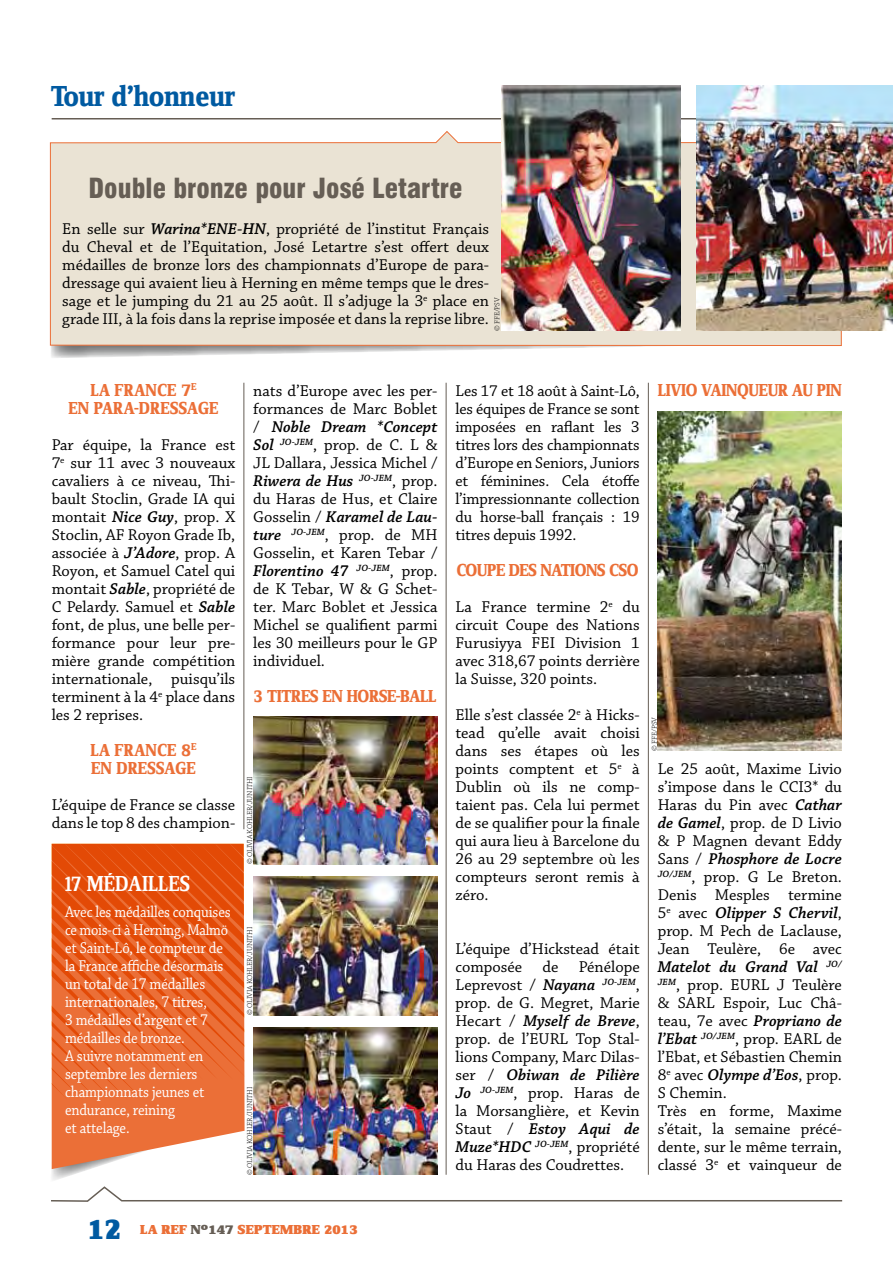
<style>
.page{position:relative;width:893px;height:1263px;background:#fff}
.page>*{position:absolute;margin:0;border:0;box-sizing:border-box;transform-origin:0 0}
.t1{font:30px "Zine Serif Dis Bold Roman Tf";color:#005aa1}
.t2{font:30px "Zine Serif Dis Black Roman Tf";color:#005aa1}
.t3{font:900 condensed 27px "Swiss 721 BT";color:#665e55}
.t4{font:500 22.5px "Zine Serif Dis";color:#fff}
.t5{font:18px "Zine Serif Dis Bold Roman Tf";letter-spacing:-.02em;color:#eb6f37}
.t6{font:18px/18px "Zine Serif Dis Bold Roman Tf";color:#eb6f37;text-align:center}
.t7{font:16.5px/18px "Chaparral Pro";color:#000;text-align:justify}
.t8{font:16.5px/18px "Chaparral Pro";letter-spacing:-.01em;color:#fff;scale:.89 1}
.t9{font:13.5px "Zine Serif Dis Black Roman Tf";letter-spacing:.01em;color:#eb6f37;scale:1.1 1}
.t10{font:300 7.5px "Chaparral Pro";letter-spacing:-.015em;color:#000}
.s1{font-weight:600;font-style:italic}
.s2{color:#665e55}
</style>
<div class="page">
<hr style="left:52px;top:118px;width:790px;height:1px;background:#665e55">
<svg style="left:51px;top:1118px;width:792px;height:84px"></svg>
<svg style="left:52px;top:1101px;width:193px;height:68px;fill:#eb6f37"></svg>
<svg style="left:52px;top:844px;width:193px;height:257px;background:#e75e21"></svg>
<hr style="left:648px;top:383px;width:1px;height:792px;background:#665e55">
<hr style="left:446px;top:383px;width:1px;height:792px;background:#665e55">
<hr style="left:243px;top:383px;width:1px;height:446px;background:#665e55">
<svg style="left:51px;top:346px;width:594px;height:12px"></svg>
<svg style="left:50px;top:130px;width:792px;height:216px;background:#eae2d3"></svg>
<img style="left:697px;top:85px;width:196px;height:246px">
<img style="left:502px;top:85px;width:178px;height:246px">
<img style="left:253px;top:717px;width:184px;height:147px">
<img style="left:253px;top:876px;width:184px;height:140px">
<img style="left:253px;top:1027px;width:184px;height:148px">
<img style="left:658px;top:411px;width:184px;height:340px">
<h1 class="t1" style="left:51px;top:81px;width:186px">TOUR D’HONNEUR</h1>
<h2 class="t3" style="left:89px;top:172px;width:376px">Double bronze pour José Letartre</h2>
<p class="t7" style="left:62px;top:220px;width:428px">En selle sur <span class="s1">Warina*ENE-HN</span>, propriété de l’institut Français du Cheval et de l’Equitation, José Letartre s’est offert deux médailles de bronze lors des championnats d’Europe de para&shy;dressage qui avaient lieu à Herning en même temps que le dres&shy;sage et le jumping du 21 au 25 août. Il s’adjuge la 3<sup>e</sup> place en grade III, à la fois dans la reprise imposée et dans la reprise libre.</p>
<p class="t10" style="left:493px;top:331px;width:35px;rotate:-90deg">© FFE/PSV</p>
<p class="t6" style="left:68px;top:382px;width:152px">LA FRANCE 7<sup>E<br></sup>EN PARA-DRESSAGE</p>
<p class="t7" style="left:52px;top:436px;width:185px">Par équipe, la France est 7<sup>e</sup> sur 11 avec 3 nouveaux cavaliers à ce niveau, Thi&shy;bault Stoclin, Grade IA qui montait <span class="s1">Nice Guy</span>, prop. X Stoclin, AF Royon Grade Ib, associée à <span class="s1">J’Adore</span>, prop. A Royon, et Samuel Catel qui montait <span class="s1">Sable</span>, propriété de C Pelardy. Samuel et <span class="s1">Sable </span>font, de plus, une belle per&shy;formance pour leur pre&shy;mière grande compétition internationale, puisqu’ils terminent à la 4<sup>e</sup> place dans les 2 reprises.</p>
<p class="t6" style="left:90px;top:742px;width:108px;text-align:left">LA FRANCE 8<sup>E<br></sup>EN DRESSAGE</p>
<p class="t7" style="left:52px;top:796px;width:185px">L’équipe de France se classe dans le top 8 des champion-</p>
<h3 class="t4" style="left:65px;top:872px;width:95px">17 MÉDAILLES</h3>
<p class="t8" style="left:65px;top:903px;width:188px">Avec les médailles conquises ce mois-ci à Herning, Malmö et Saint-Lô, le compteur de la France affiche désormais un total de 17 médailles internationales, 7 titres,<br>3 médailles d’argent et 7 médailles de bronze.<br>A suivre notamment en septembre les derniers championnats jeunes et endurance, reining<br>et attelage.</p>
<p class="t7" style="left:253px;top:382px;width:186px">nats d’Europe avec les per&shy;formances de Marc Boblet / <span class="s1">Noble Dream *Concept Sol</span> <sup>JO-JEM</sup>, prop. de C. L &amp; JL Dallara, Jessica Michel / <span class="s1">Riwera de Hus</span> <sup>JO-JEM</sup>, prop. du Haras de Hus, et Claire Gosselin / <span class="s1">Karamel de Lau&shy;ture</span> <sup>JO-JEM</sup>, prop. de MH Gosselin, et Karen Tebar / <span class="s1">Florentino 47</span> <sup>JO-JEM</sup>, prop. de K Tebar, W &amp; G Schet&shy;ter. Marc Boblet et Jessica Michel se qualifient parmi les 30 meilleurs pour le GP individuel.</p>
<p class="t5" style="left:253px;top:687px;width:185px">3 TITRES EN HORSE-BALL</p>
<p class="t10" style="left:246px;top:864px;width:89px;rotate:-90deg">© OLIVIA KOHLER/JUNITHI</p>
<p class="t10" style="left:246px;top:1015px;width:89px;rotate:-90deg">© OLIVIA KOHLER/JUNITHI</p>
<p class="t10" style="left:246px;top:1175px;width:89px;rotate:-90deg">© OLIVIA KOHLER/JUNITHI</p>
<p class="t7" style="left:455px;top:382px;width:186px">Les 17 et 18 août à Saint-Lô, les équipes de France se sont imposées en raflant les 3 titres lors des championnats d’Europe en Seniors, Juniors et féminines. Cela étoffe l’impressionnante collection du horse-ball français : 19 titres depuis 1992.</p>
<p class="t5" style="left:457px;top:561px;width:173px">COUPE DES NATIONS CSO</p>
<p class="t7" style="left:455px;top:598px;width:186px">La France termine 2<sup>e</sup> du circuit Coupe des Nations Furusiyya FEI Division 1 avec 318,67 points derrière la Suisse, 320 points.</p>
<p class="t7" style="left:455px;top:706px;width:186px">Elle s’est classée 2<sup>e</sup> à Hicks&shy;tead qu’elle avait choisi dans ses étapes où les points comptent et 5<sup>e</sup> à Dublin où ils ne comp&shy;taient pas. Cela lui permet de se qualifier pour la finale qui aura lieu à Barcelone du 26 au 29 septembre où les compteurs seront remis à zéro.</p>
<p class="t7" style="left:455px;top:940px;width:186px">L’équipe d’Hickstead était composée de Pénélope Leprevost / <span class="s1">Nayana</span> <sup>JO-JEM</sup>, prop. de G. Megret, Marie Hecart / <span class="s1">Myself de Breve</span>, prop. de l’EURL Top Stal&shy;lions Company, Marc Dilas&shy;ser / <span class="s1">Obiwan de Pilière Jo</span> <sup>JO-JEM</sup>, prop. Haras de la Morsanglière, et Kevin Staut / <span class="s1">Estoy Aqui de Muze*HDC</span> <sup>JO-JEM</sup>, propriété du Haras des Coudrettes.</p>
<p class="t5" style="left:658px;top:381px;width:185px">LIVIO VAINQUEUR AU PIN</p>
<p class="t10" style="left:650px;top:751px;width:35px;rotate:-90deg">© FFE/PSV</p>
<p class="t7" style="left:658px;top:760px;width:186px;text-align:left">Le 25 août, Maxime Livio s’impose dans le CCI3* du<br>Haras du Pin avec <span class="s1">Cathar de Gamel</span>, prop. de D Livio &amp; P Magnen devant Eddy<br>Sans / <span class="s1">Phosphore de Locre<br></span><sup>JO/JEM</sup>, prop. G Le Breton.<br>Denis Mesples termine<br>5<sup>e</sup> avec <span class="s1">Olipper S Chervil</span>, prop. M Pech de Laclause,<br>Jean Teulère, 6e avec<br><span class="s1">Matelot du Grand Val</span> <sup>JO/<br>JEM</sup>, prop. EURL J Teulère &amp; SARL Espoir, Luc Châ&shy;teau, 7e avec <span class="s1">Propriano de l’Ebat</span> <sup>JO/JEM</sup>, prop. EARL de l’Ebat, et Sébastien Chemin<br>8<sup>e</sup> avec <span class="s1">Olympe d’Eos</span>, prop.<br>S Chemin.<br>Très en forme, Maxime s’était, la semaine précé&shy;dente, sur le même terrain, classé 3<sup>e</sup> et vainqueur de</p>
<h1 class="t2" style="left:88px;top:1213px;width:35px">12</h1>
<p class="t9" style="left:140px;top:1222px;width:199px">LA REF <span class="s2">N°147</span> SEPTEMBRE 2013</p>
</div>
